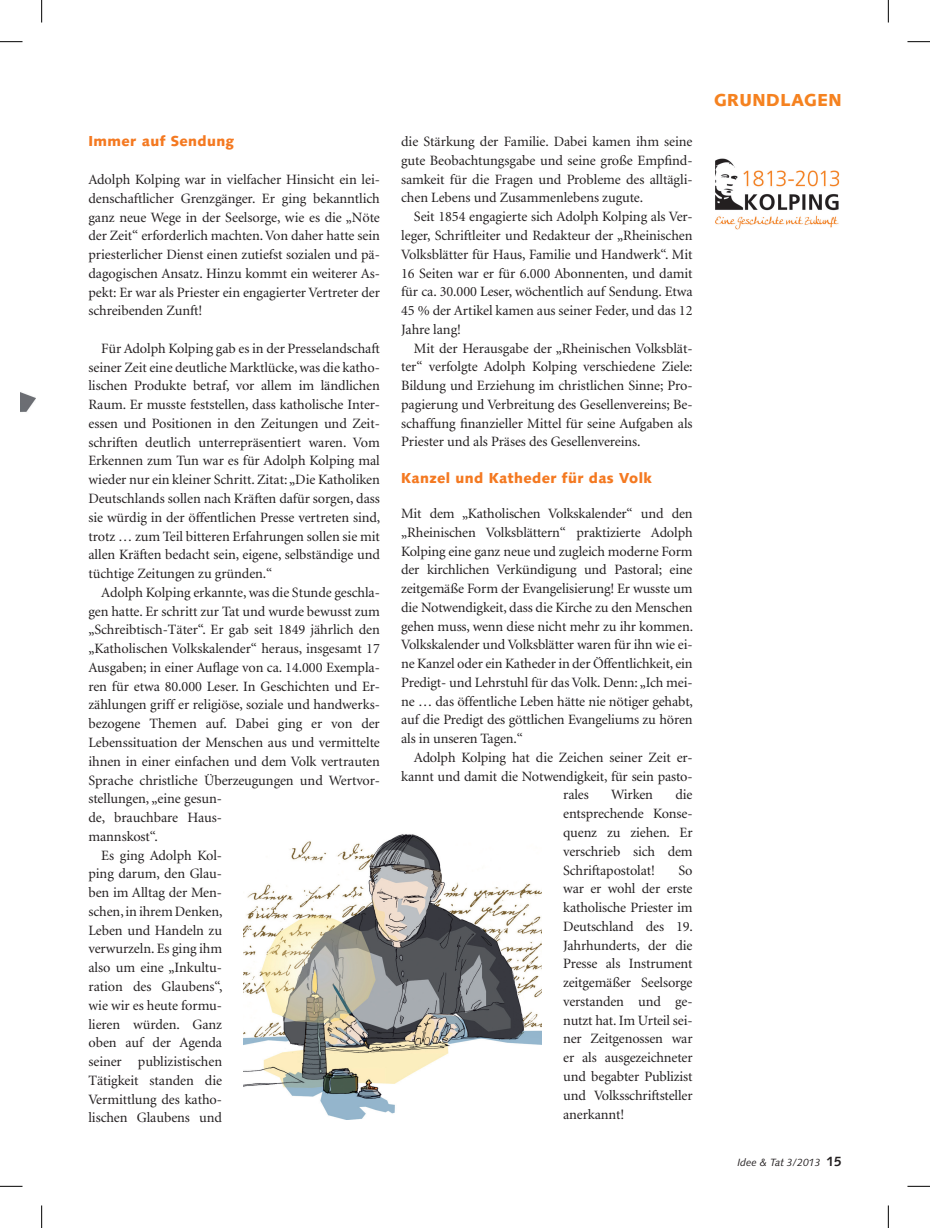
<style>
.page{position:relative;width:930px;height:1228px;background:#fff}
.page>*{position:absolute;margin:0;border:0;box-sizing:border-box;transform-origin:0 0}
.t1{font:700 18px "Syntax T";letter-spacing:.035em;color:#f58220}
.t2{font:700 15px "Syntax T";letter-spacing:.03em;color:#f47921}
.t3{font:14.25px/18.8px "Minion LT";letter-spacing:-.005em;color:#231f20;text-align:justify}
.t4{font:italic 10.5px "Syntax";color:#231f20}
.s1{font-weight:700;font-style:normal;font-size:13.5px}
</style>
<div class="page">
<img style="left:20px;top:392px;width:16px;height:20px">
<img style="left:243px;top:834px;width:299px;height:284px">
<img style="left:715px;top:158px;width:125px;height:72px">
<svg style="left:0;top:41px;width:22px;height:1px"></svg>
<svg style="left:907px;top:41px;width:21px;height:1px"></svg>
<svg style="left:0;top:1185px;width:22px;height:1px"></svg>
<svg style="left:907px;top:1185px;width:21px;height:1px"></svg>
<svg style="left:41px;top:0;width:1px;height:23px"></svg>
<svg style="left:41px;top:1205px;width:1px;height:22px"></svg>
<svg style="left:887px;top:0;width:2px;height:23px"></svg>
<svg style="left:887px;top:1205px;width:2px;height:22px"></svg>
<p class="t2" style="left:88px;top:133px;width:147px">Immer auf Sendung</p>
<p class="t3" style="left:88px;top:170px;width:293px">Adolph Kolping war in vielfacher Hinsicht ein lei&shy;denschaftlicher Grenzgänger. Er ging bekanntlich ganz neue Wege in der Seelsorge, wie es die „Nöte der Zeit“ erforderlich machten. Von daher hatte sein priesterlicher Dienst einen zutiefst sozialen und pä&shy;dagogischen Ansatz. Hinzu kommt ein weiterer As&shy;pekt: Er war als Priester ein engagierter Vertreter der schreibenden Zunft!</p>
<p class="t3" style="left:88px;top:339px;width:293px;text-indent:13px">Für Adolph Kolping gab es in der Presselandschaft seiner Zeit eine deutliche Marktlücke, was die katho&shy;lischen Produkte betraf, vor allem im ländlichen Raum. Er musste feststellen, dass katholische Inter&shy;essen und Positionen in den Zeitungen und Zeit&shy;schriften deutlich unterrepräsentiert waren. Vom Erkennen zum Tun war es für Adolph Kolping mal wieder nur ein kleiner Schritt. Zitat: „Die Katholiken Deutschlands sollen nach Kräften dafür sorgen, dass sie würdig in der öffentlichen Presse vertreten sind, trotz … zum Teil bitteren Erfahrungen sollen sie mit allen Kräften bedacht sein, eigene, selbständige und tüchtige Zeitungen zu gründen.“</p>
<p class="t3" style="left:101px;top:583px;width:280px">Adolph Kolping erkannte, was die Stunde geschla-</p>
<p class="t3" style="left:88px;top:602px;width:293px">gen hatte. Er schritt zur Tat und wurde bewusst zum</p>
<p class="t3" style="left:88px;top:620px;width:293px">„Schreibtisch-Täter“. Er gab seit 1849 jährlich den</p>
<p class="t3" style="left:88px;top:639px;width:293px">„Katholischen Volkskalender“ heraus, insgesamt 17</p>
<p class="t3" style="left:88px;top:658px;width:293px">Ausgaben; in einer Auflage von ca. 14.000 Exempla-</p>
<p class="t3" style="left:88px;top:677px;width:293px">ren für etwa 80.000 Leser. In Geschichten und Er-</p>
<p class="t3" style="left:88px;top:695px;width:293px">zählungen griff er religiöse, soziale und handwerks-</p>
<p class="t3" style="left:88px;top:714px;width:293px">bezogene Themen auf. Dabei ging er von der</p>
<p class="t3" style="left:88px;top:733px;width:293px">Lebenssituation der Menschen aus und vermittelte</p>
<p class="t3" style="left:88px;top:752px;width:293px">ihnen in einer einfachen und dem Volk vertrauten</p>
<p class="t3" style="left:88px;top:770px;width:293px">Sprache christliche Überzeugungen und Wertvor-</p>
<p class="t3" style="left:88px;top:789px;width:135px">stellungen, „eine gesun-</p>
<p class="t3" style="left:88px;top:808px;width:135px">de, brauchbare Haus-</p>
<p class="t3" style="left:88px;top:827px;width:71px">mannskost“.</p>
<p class="t3" style="left:101px;top:846px;width:122px">Es ging Adolph Kol-</p>
<p class="t3" style="left:88px;top:864px;width:135px">ping darum, den Glau-</p>
<p class="t3" style="left:88px;top:883px;width:135px">ben im Alltag der Men-</p>
<p class="t3" style="left:88px;top:902px;width:136px">schen, in ihrem Denken,</p>
<p class="t3" style="left:88px;top:921px;width:135px">Leben und Handeln zu</p>
<p class="t3" style="left:88px;top:939px;width:135px">verwurzeln. Es ging ihm</p>
<p class="t3" style="left:88px;top:958px;width:135px">also um eine „Inkultu-</p>
<p class="t3" style="left:88px;top:977px;width:136px">ration des Glaubens“,</p>
<p class="t3" style="left:88px;top:996px;width:135px">wie wir es heute formu-</p>
<p class="t3" style="left:88px;top:1014px;width:135px">lieren würden. Ganz</p>
<p class="t3" style="left:88px;top:1033px;width:135px">oben auf der Agenda</p>
<p class="t3" style="left:88px;top:1052px;width:135px">seiner publizistischen</p>
<p class="t3" style="left:88px;top:1071px;width:135px">Tätigkeit standen die</p>
<p class="t3" style="left:88px;top:1089px;width:135px">Vermittlung des katho-</p>
<p class="t3" style="left:88px;top:1108px;width:135px">lischen Glaubens und</p>
<p class="t3" style="left:401px;top:133px;width:293px">die Stärkung der Familie. Dabei kamen ihm seine gute Beobachtungsgabe und seine große Empfind&shy;samkeit für die Fragen und Probleme des alltägli&shy;chen Lebens und Zusammenlebens zugute.</p>
<p class="t3" style="left:401px;top:208px;width:293px;text-indent:13px">Seit 1854 engagierte sich Adolph Kolping als Ver&shy;leger, Schriftleiter und Redakteur der „Rheinischen Volksblätter für Haus, Familie und Handwerk“. Mit 16 Seiten war er für 6.000 Abonnenten, und damit für ca. 30.000 Leser, wöchentlich auf Sendung. Etwa 45 % der Artikel kamen aus seiner Feder, und das 12<br>Jahre lang!</p>
<p class="t3" style="left:401px;top:339px;width:293px;text-indent:13px">Mit der Herausgabe der „Rheinischen Volksblät&shy;ter“ verfolgte Adolph Kolping verschiedene Ziele:<br>Bildung und Erziehung im christlichen Sinne; Pro&shy;pagierung und Verbreitung des Gesellenvereins; Be&shy;schaffung finanzieller Mittel für seine Aufgaben als Priester und als Präses des Gesellenvereins.</p>
<p class="t2" style="left:401px;top:469px;width:252px">Kanzel und Katheder für das Volk</p>
<p class="t3" style="left:401px;top:504px;width:293px">Mit dem „Katholischen Volkskalender“ und den „Rheinischen Volksblättern“ praktizierte Adolph Kolping eine ganz neue und zugleich moderne Form der kirchlichen Verkündigung und Pastoral; eine zeitgemäße Form der Evangelisierung! Er wusste um die Notwendigkeit, dass die Kirche zu den Menschen gehen muss, wenn diese nicht mehr zu ihr kommen.<br>Volkskalender und Volksblätter waren für ihn wie ei&shy;ne Kanzel oder ein Katheder in der Öffentlichkeit, ein Predigt- und Lehrstuhl für das Volk. Denn: „Ich mei&shy;ne … das öffentliche Leben hätte nie nötiger gehabt, auf die Predigt des göttlichen Evangeliums zu hören als in unseren Tagen.“</p>
<p class="t3" style="left:414px;top:748px;width:280px">Adolph Kolping hat die Zeichen seiner Zeit er-</p>
<p class="t3" style="left:401px;top:767px;width:293px">kannt und damit die Notwendigkeit, für sein pasto-</p>
<p class="t3" style="left:563px;top:785px;width:27px">rales</p>
<p class="t3" style="left:611px;top:785px;width:43px">Wirken</p>
<p class="t3" style="left:563px;top:785px;width:131px;text-indent:112px">die entsprechende Konse&shy;quenz zu ziehen. Er verschrieb sich dem Schriftapostolat!</p>
<p class="t3" style="left:563px;top:860px;width:131px;text-indent:115px">So war er wohl der erste katholische Priester im Deutschland des 19.<br>Jahrhunderts, der die Presse als Instrument zeitgemäßer Seelsorge verstanden und ge&shy;nutzt hat. Im Urteil sei&shy;ner Zeitgenossen war er als ausgezeichneter und begabter Publizist und Volksschriftsteller anerkannt!</p>
<p class="t1" style="left:714px;top:90px;width:129px">GRUNDLAGEN</p>
<p class="t4" style="left:737px;top:1155px;width:106px">Idee &amp; Tat 3/2013 <span class="s1">15</span></p>
</div>
